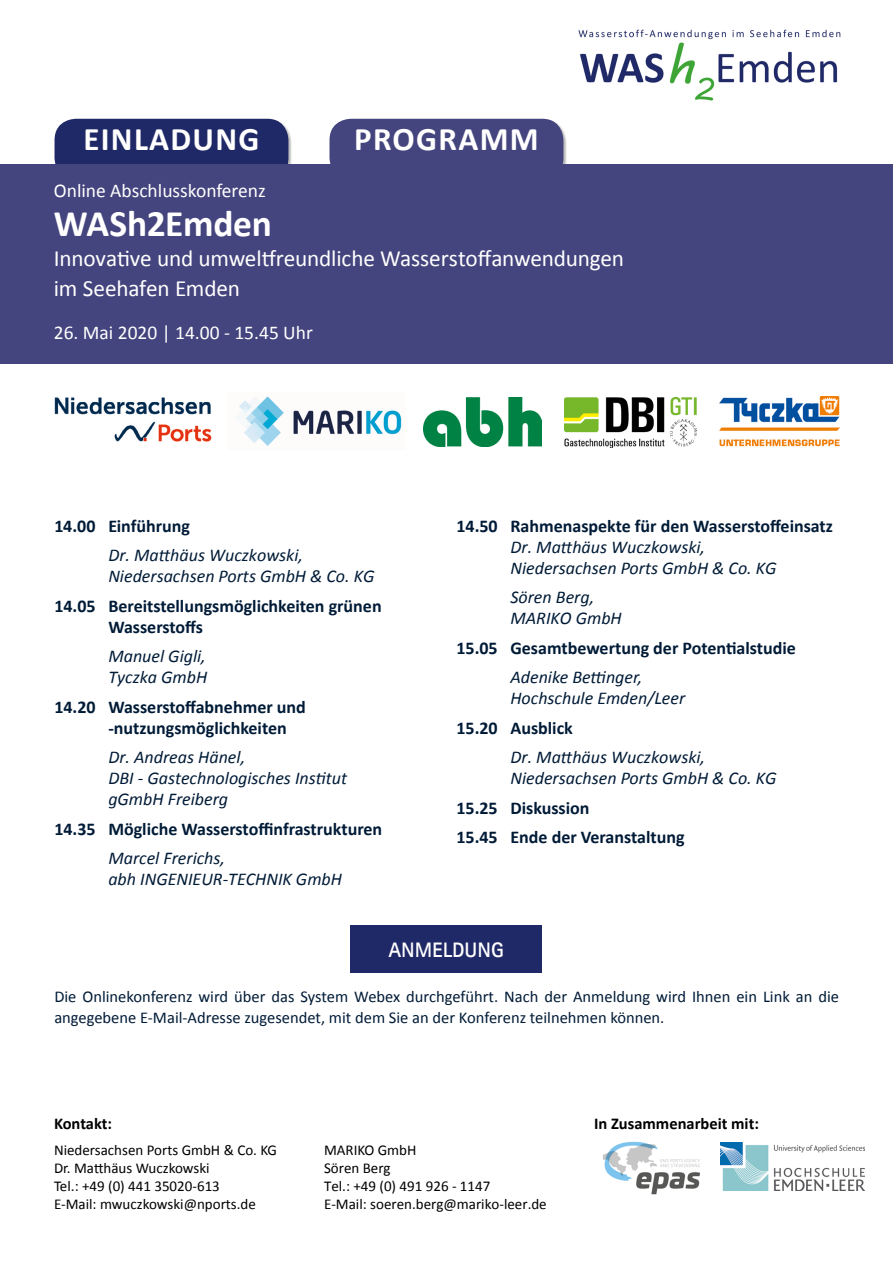
<style>
.page{position:relative;width:893px;height:1263px;background:#fff}
.page>*{position:absolute;margin:0;border:0;box-sizing:border-box;transform-origin:0 0}
.t1{font:700 37.5px "Calibri";letter-spacing:-.005em;color:#fff}
.t2{font:700 33px "Calibri";letter-spacing:.04em;color:#fff}
.t3{font:23.25px/30px "Calibri";letter-spacing:-.01em;color:#fff}
.t4{font:700 21px "Agfa Rotis Sans Serif";color:#fff}
.t5{font:19.5px "Calibri";color:#fff}
.t6{font:italic 18px/21px "Calibri";color:#001b37}
.t7{font:700 18px/21px "Calibri";color:#001b37}
.t8{font:16.5px/21px "Calibri";color:#001b37}
.t9{font:700 16.5px "Calibri";color:#000}
.t10{font:15px "Calibri";color:#000}
</style>
<div class="page">
<div style="left:328px;top:119px;width:239px;height:64px;background:#000;opacity:.3"></div>
<div style="left:330px;top:119px;width:233px;height:60px;background:#44447e;border-radius:21px"></div>
<div style="left:53px;top:119px;width:239px;height:64px;background:#000;opacity:.3"></div>
<div style="left:55px;top:119px;width:233px;height:60px;background:#202967;border-radius:21px"></div>
<div style="left:0;top:164px;width:893px;height:200px;background:#44447e"></div>
<div style="left:351px;top:926px;width:191px;height:47px;background:#202967"></div>
<img style="left:578px;top:29px;width:263px;height:72px">
<img style="left:603px;top:1141px;width:97px;height:54px">
<img style="left:720px;top:1142px;width:145px;height:49px">
<img style="left:54px;top:397px;width:158px;height:45px">
<img style="left:239px;top:396px;width:163px;height:50px">
<img style="left:424px;top:397px;width:117px;height:49px">
<img style="left:564px;top:397px;width:133px;height:51px">
<img style="left:720px;top:396px;width:120px;height:51px">
<h2 class="t2" style="left:83px;top:118px;width:178px">EINLADUNG</h2>
<p class="t5" style="left:54px;top:179px;width:213px">Online Abschlusskonferenz</p>
<h1 class="t1" style="left:54px;top:200px;width:220px">WASh2Emden</h1>
<p class="t3" style="left:54px;top:243px;width:572px">Innovative und umweltfreundliche Wasserstoffanwendungen im Seehafen Emden</p>
<p class="t5" style="left:54px;top:320px;width:260px">26. Mai 2020 | 14.00 - 15.45 Uhr</p>
<h2 class="t2" style="left:354px;top:118px;width:186px">PROGRAMM</h2>
<p class="t7" style="left:54px;top:515px;width:137px">14.00 Einführung</p>
<p class="t6" style="left:108px;top:544px;width:268px">Dr. Matthäus Wuczkowski,<br>Niedersachsen Ports GmbH &amp; Co. KG</p>
<p class="t7" style="left:108px;top:595px;width:275px;text-indent:-54px">14.05 Bereitstellungsmöglichkeiten grünen<br>Wasserstoffs</p>
<p class="t6" style="left:108px;top:645px;width:100px">Manuel Gigli,<br>Tyczka GmbH</p>
<p class="t7" style="left:108px;top:696px;width:199px;text-indent:-54px">14.20 Wasserstoffabnehmer und -nutzungsmöglichkeiten</p>
<p class="t6" style="left:108px;top:746px;width:240px">Dr. Andreas Hänel,<br>DBI - Gastechnologisches Institut gGmbH Freiberg</p>
<p class="t7" style="left:54px;top:818px;width:329px">14.35 Mögliche Wasserstoffinfrastrukturen</p>
<p class="t6" style="left:108px;top:847px;width:235px">Marcel Frerichs,<br>abh INGENIEUR-TECHNIK GmbH</p>
<p class="t7" style="left:456px;top:515px;width:378px">14.50 Rahmenaspekte für den Wasserstoffeinsatz</p>
<p class="t6" style="left:510px;top:535px;width:268px">Dr. Matthäus Wuczkowski,<br>Niedersachsen Ports GmbH &amp; Co. KG</p>
<p class="t6" style="left:510px;top:586px;width:113px">Sören Berg,<br>MARIKO GmbH</p>
<p class="t7" style="left:456px;top:637px;width:341px">15.05 Gesamtbewertung der Potentialstudie</p>
<p class="t6" style="left:510px;top:666px;width:176px">Adenike Bettinger,<br>Hochschule Emden/Leer</p>
<p class="t7" style="left:456px;top:717px;width:118px">15.20 Ausblick</p>
<p class="t6" style="left:510px;top:746px;width:268px">Dr. Matthäus Wuczkowski,<br>Niedersachsen Ports GmbH &amp; Co. KG</p>
<p class="t7" style="left:456px;top:793px;width:230px;line-height:29.5px">15.25 Diskussion<br>15.45 Ende der Veranstaltung</p>
<p class="t4" style="left:388px;top:936px;width:117px">ANMELDUNG</p>
<p class="t8" style="left:54px;top:986px;width:786px">Die Onlinekonferenz wird über das System Webex durchgeführt. Nach der Anmeldung wird Ihnen ein Link an die angegebene E-Mail-Adresse zugesendet, mit dem Sie an der Konferenz teilnehmen können.</p>
<p class="t9" style="left:54px;top:1112px;width:60px">Kontakt:</p>
<p class="t10" style="left:54px;top:1141px;width:225px">Niedersachsen Ports GmbH &amp; Co. KG</p>
<p class="t10" style="left:324px;top:1141px;width:94px">MARIKO GmbH</p>
<p class="t10" style="left:54px;top:1159px;width:157px">Dr. Matthäus Wuczkowski</p>
<p class="t10" style="left:324px;top:1159px;width:68px">Sören Berg</p>
<p class="t10" style="left:54px;top:1177px;width:167px">Tel.: +49 (0) 441 35020-613</p>
<p class="t10" style="left:324px;top:1177px;width:168px">Tel.: +49 (0) 491 926 - 1147</p>
<p class="t10" style="left:54px;top:1195px;width:203px">E-Mail: mwuczkowski@nports.de</p>
<p class="t10" style="left:324px;top:1195px;width:224px">E-Mail: soeren.berg@mariko-leer.de</p>
<p class="t9" style="left:594px;top:1112px;width:166px">In Zusammenarbeit mit:</p>
</div>
